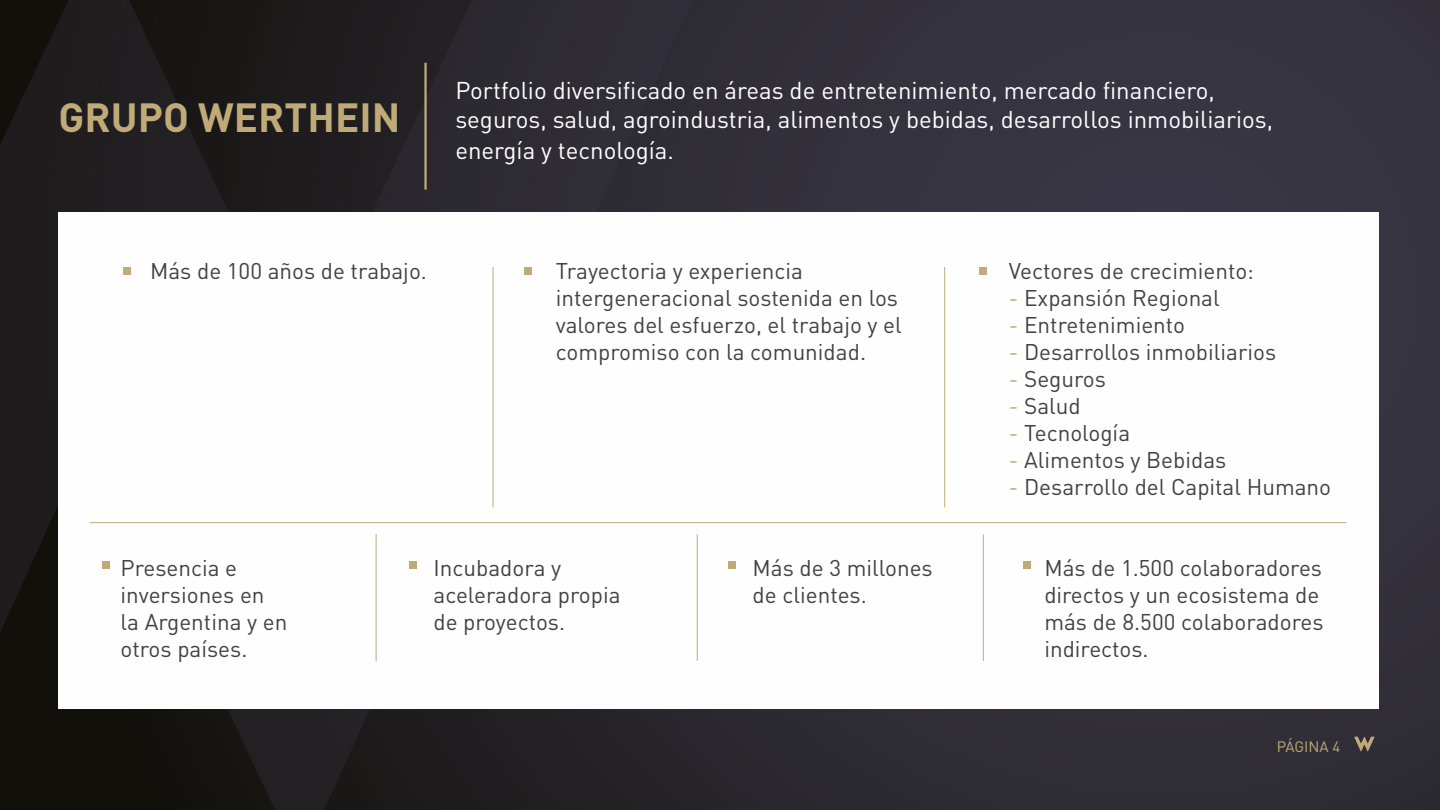
<style>
.page{position:relative;width:1440px;height:810px;background:#34323d}
.page>*{position:absolute;margin:0;border:0;box-sizing:border-box;transform-origin:0 0}
.t1{font:75px "DIN";color:#c0ab78}
.t2{font:700 40.28px "DIN";color:#c0ab78}
.t3{font:24px/28.8px "DIN";color:#fff}
.t4{font:22.5px/27px "DIN";color:#424242}
.t5{font:15px "DIN";color:#c0ab78}
.s1{color:#c0ab78}
</style>
<div class="page">
<svg style="left:0;top:0;width:703px;height:810px"></svg>
<svg style="left:1354px;top:737px;width:21px;height:14px"></svg>
<div style="left:58px;top:212px;width:1321px;height:497px;background:#fefefe"></div>
<hr style="left:424px;top:63px;width:3px;height:127px;background:#c0ab78">
<hr style="left:90px;top:522px;width:1256px;height:1px;background:#c0ab78">
<hr style="left:944px;top:267px;width:1px;height:240px;background:#c0ab78">
<hr style="left:493px;top:267px;width:1px;height:240px;background:#c0ab78">
<hr style="left:697px;top:534px;width:1px;height:127px;background:#c0ab78">
<hr style="left:376px;top:534px;width:1px;height:127px;background:#c0ab78">
<hr style="left:983px;top:534px;width:1px;height:127px;background:#c0ab78">
<h2 class="t2" style="left:58px;top:92px;width:343px">GRUPO WERTHEIN</h2>
<p class="t3" style="left:455px;top:75px;width:819px">Portfolio diversificado en áreas de entretenimiento, mercado financiero, seguros, salud, agroindustria, alimentos y bebidas, desarrollos inmobiliarios,</p>
<p class="t3" style="left:455px;top:136px;width:220px">energía y tecnología.</p>
<p class="t4" style="left:150px;top:257px;width:278px">Más de 100 años de trabajo.</p>
<p class="t4" style="left:556px;top:257px;width:348px">Trayectoria y experiencia intergeneracional sostenida en los valores del esfuerzo, el trabajo y el compromiso con la comunidad.</p>
<p class="t4" style="left:1009px;top:257px;width:247px">Vectores de crecimiento:</p>
<h1 class="t1" style="left:117px;top:201px;width:22px">.</h1>
<h1 class="t1" style="left:518px;top:201px;width:22px">.</h1>
<h1 class="t1" style="left:973px;top:201px;width:22px">.</h1>
<p class="t4" style="left:1009px;top:284px;width:212px"><span class="s1">-</span> Expansión Regional</p>
<p class="t4" style="left:1009px;top:311px;width:178px"><span class="s1">-</span> Entretenimiento</p>
<p class="t4" style="left:1009px;top:338px;width:269px"><span class="s1">-</span> Desarrollos inmobiliarios</p>
<p class="t4" style="left:1009px;top:365px;width:98px"><span class="s1">-</span> Seguros</p>
<p class="t4" style="left:1009px;top:392px;width:73px"><span class="s1">-</span> Salud</p>
<p class="t4" style="left:1009px;top:419px;width:123px"><span class="s1">-</span> Tecnología</p>
<p class="t4" style="left:1009px;top:446px;width:219px"><span class="s1">-</span> Alimentos y Bebidas</p>
<p class="t4" style="left:1009px;top:473px;width:324px"><span class="s1">-</span> Desarrollo del Capital Humano</p>
<p class="t4" style="left:121px;top:554px;width:168px">Presencia e inversiones en la Argentina y en otros países.</p>
<p class="t4" style="left:753px;top:554px;width:182px">Más de 3 millones de clientes.</p>
<p class="t4" style="left:434px;top:554px;width:189px">Incubadora y aceleradora propia de proyectos.</p>
<p class="t4" style="left:1044px;top:554px;width:281px">Más de 1.500 colaboradores directos y un ecosistema de más de 8.500 colaboradores indirectos.</p>
<h1 class="t1" style="left:96px;top:495px;width:22px">.</h1>
<h1 class="t1" style="left:403px;top:495px;width:22px">.</h1>
<h1 class="t1" style="left:722px;top:495px;width:22px">.</h1>
<h1 class="t1" style="left:1017px;top:495px;width:22px">.</h1>
<p class="t5" style="left:1277px;top:737px;width:65px">PÁGINA 4</p>
</div>
